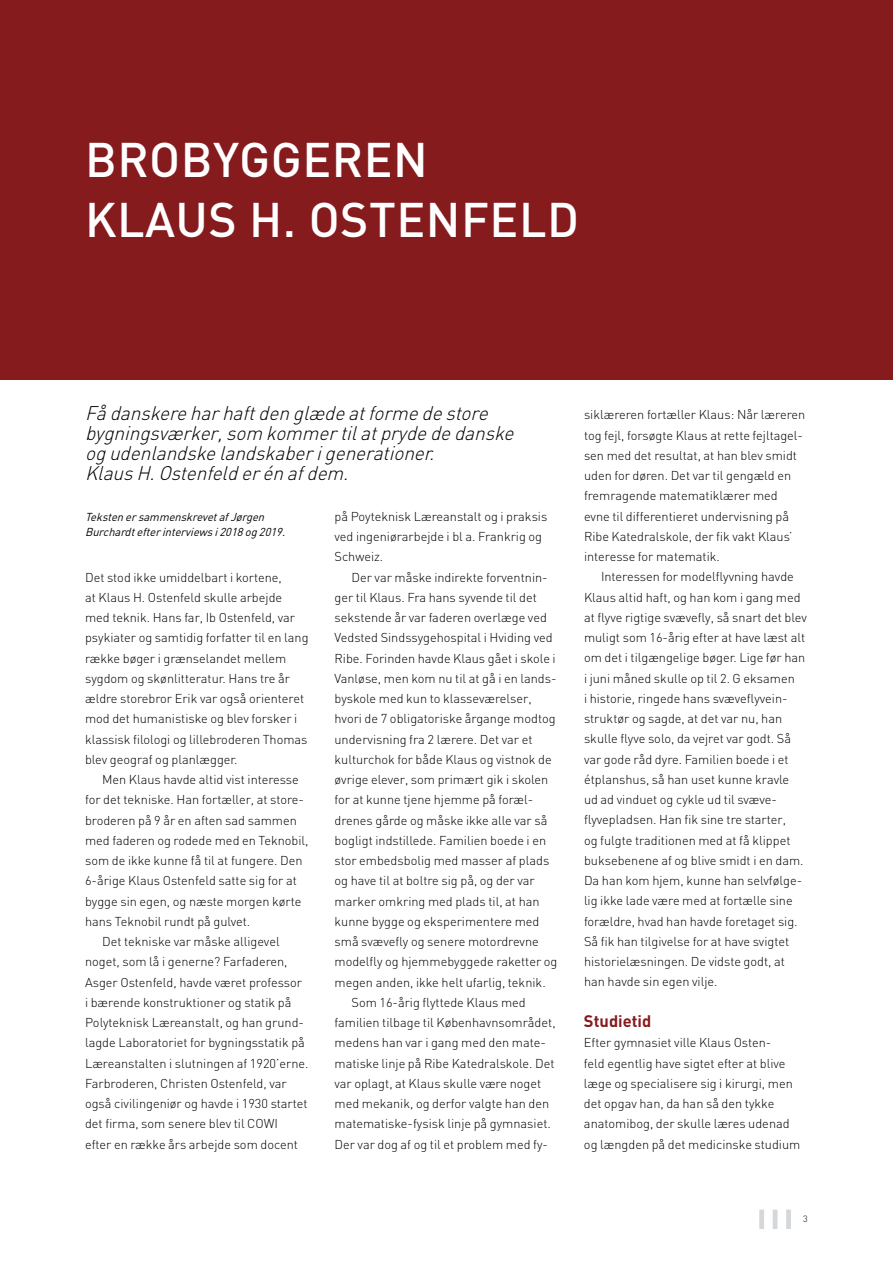
<style>
.page{position:relative;width:893px;height:1263px;background:#fff}
.page>*{position:absolute;margin:0;border:0;box-sizing:border-box;transform-origin:0 0}
.t1{font:500 48px/60.8px "DIN";letter-spacing:.01em;color:#fff}
.t2{font:italic 300 19.5px/20.2px "DIN";color:#000}
.t3{font:700 16.5px "DIN";color:#861b1e}
.t4{font:300 12.75px/20.2px "DIN";color:#000}
.t5{font:italic 11.4px/15px "DIN";color:#000}
.t6{font:300 9px "DIN";color:#000}
</style>
<div class="page">
<div style="left:759px;top:1209px;width:5px;height:20px;background:#d5d8da"></div>
<div style="left:786px;top:1209px;width:5px;height:20px;background:#d5d8da"></div>
<hr style="left:773px;top:1209px;width:4px;height:20px;background:#d5d8da">
<div style="left:0;top:0;width:893px;height:379px;background:#861b1e"></div>
<h1 class="t1" style="left:85px;top:131px;width:495px">BROBYGGEREN<br>KLAUS H. OSTENFELD</h1>
<h2 class="t2" style="left:85px;top:402px;width:436px">Fådanskereharhaftdenglædeatformedestore bygningsværker,som kommertilatprydededanske ogudenlandskelandskaberigenerationer.<br>KlausH.Ostenfelderénafdem.</h2>
<p class="t5" style="left:85px;top:510px;width:204px">Teksten ersammenskrevetafJørgen<br>Burchardtefterinterviews i2018 og 2019.</p>
<p class="t4" style="left:85px;top:567px;width:225px">Det stod ikke umiddelbart i kortene,<br>at Klaus H. Ostenfeld skulle arbejde med teknik. Hans far, Ib Ostenfeld, var psykiater og samtidig forfatter til en lang række bøger i grænselandet mellem sygdom og skønlitteratur. Hans tre år ældre storebror Erik var også orienteret mod det humanistiske og blev forsker i klassisk filologi og lillebroderen Thomas blev geograf og planlægger.</p>
<p class="t4" style="left:102px;top:769px;width:198px">Men Klaus havde altid vist interesse</p>
<p class="t4" style="left:85px;top:789px;width:220px">for det tekniske. Han fortæller, at store-</p>
<p class="t4" style="left:85px;top:810px;width:213px">broderen på 9 år en aften sad sammen</p>
<p class="t4" style="left:85px;top:830px;width:225px">med faderen og rodede med en Teknobil,</p>
<p class="t4" style="left:85px;top:850px;width:219px">som de ikke kunne få til at fungere. Den</p>
<p class="t4" style="left:85px;top:870px;width:213px">6-årige Klaus Ostenfeld satte sig for at</p>
<p class="t4" style="left:85px;top:891px;width:218px">bygge sin egen, og næste morgen kørte</p>
<p class="t4" style="left:85px;top:911px;width:167px">hans Teknobil rundt på gulvet.</p>
<p class="t4" style="left:102px;top:931px;width:179px">Det tekniske var måske alligevel</p>
<p class="t4" style="left:85px;top:951px;width:204px">noget, som lå i generne? Farfaderen,</p>
<p class="t4" style="left:85px;top:972px;width:218px">Asger Ostenfeld, havde været professor</p>
<p class="t4" style="left:85px;top:992px;width:208px">i bærende konstruktioner og statik på</p>
<p class="t4" style="left:85px;top:1012px;width:220px">Polyteknisk Læreanstalt, og han grund-</p>
<p class="t4" style="left:85px;top:1032px;width:221px">lagde Laboratoriet for bygningsstatik på</p>
<p class="t4" style="left:85px;top:1053px;width:225px">Læreanstalten i slutningen af 1920’erne.</p>
<p class="t4" style="left:85px;top:1073px;width:203px">Farbroderen, Christen Ostenfeld, var</p>
<p class="t4" style="left:85px;top:1093px;width:224px">også civilingeniør og havde i 1930 startet</p>
<p class="t4" style="left:85px;top:1113px;width:194px">det firma, som senere blev til COWI</p>
<p class="t4" style="left:85px;top:1134px;width:215px">efter en række års arbejde som docent</p>
<p class="t4" style="left:334px;top:506px;width:214px">på Poyteknisk Læreanstalt og i praksis ved ingeniørarbejde i bl a. Frankrig og<br>Schweiz.</p>
<p class="t4" style="left:352px;top:567px;width:198px">Der var måske indirekte forventnin-</p>
<p class="t4" style="left:334px;top:587px;width:204px">ger til Klaus. Fra hans syvende til det</p>
<p class="t4" style="left:334px;top:607px;width:214px">sekstende år var faderen overlæge ved</p>
<p class="t4" style="left:334px;top:627px;width:220px">Vedsted Sindssygehospital i Hviding ved</p>
<p class="t4" style="left:334px;top:648px;width:223px">Ribe. Forinden havde Klaus gået i skole i</p>
<p class="t4" style="left:334px;top:668px;width:224px">Vanløse, men kom nu til at gå i en lands-</p>
<p class="t4" style="left:334px;top:688px;width:199px">byskole med kun to klasseværelser,</p>
<p class="t4" style="left:334px;top:708px;width:223px">hvori de 7 obligatoriske årgange modtog</p>
<p class="t4" style="left:334px;top:729px;width:200px">undervisning fra 2 lærere. Det var et</p>
<p class="t4" style="left:334px;top:749px;width:219px">kulturchok for både Klaus og vistnok de</p>
<p class="t4" style="left:334px;top:769px;width:215px">øvrige elever, som primært gik i skolen</p>
<p class="t4" style="left:334px;top:789px;width:200px">for at kunne tjene hjemme på foræl-</p>
<p class="t4" style="left:334px;top:810px;width:214px">drenes gårde og måske ikke alle var så</p>
<p class="t4" style="left:334px;top:830px;width:213px">bogligt indstillede. Familien boede i en</p>
<p class="t4" style="left:334px;top:850px;width:216px">stor embedsbolig med masser af plads</p>
<p class="t4" style="left:334px;top:870px;width:202px">og have til at boltre sig på, og der var</p>
<p class="t4" style="left:334px;top:891px;width:207px">marker omkring med plads til, at han</p>
<p class="t4" style="left:334px;top:911px;width:207px">kunne bygge og eksperimentere med</p>
<p class="t4" style="left:334px;top:931px;width:206px">små svævefly og senere motordrevne</p>
<p class="t4" style="left:334px;top:951px;width:224px">modelfly og hjemmebyggede raketter og</p>
<p class="t4" style="left:334px;top:972px;width:213px">megen anden, ikke helt ufarlig, teknik.</p>
<p class="t4" style="left:352px;top:992px;width:176px">Som 16-årig flyttede Klaus med</p>
<p class="t4" style="left:334px;top:1012px;width:223px">familien tilbage til Københavnsområdet,</p>
<p class="t4" style="left:334px;top:1032px;width:213px">medens han var i gang med den mate-</p>
<p class="t4" style="left:334px;top:1053px;width:221px">matiske linje på Ribe Katedralskole. Det</p>
<p class="t4" style="left:334px;top:1073px;width:208px">var oplagt, at Klaus skulle være noget</p>
<p class="t4" style="left:334px;top:1093px;width:216px">med mekanik, og derfor valgte han den</p>
<p class="t4" style="left:334px;top:1113px;width:218px">matematiske-fysisk linje på gymnasiet.</p>
<p class="t4" style="left:334px;top:1134px;width:215px">Der var dog af og til et problem med fy-</p>
<p class="t4" style="left:584px;top:405px;width:223px">siklæreren fortæller Klaus: Når læreren tog fejl, forsøgte Klaus at rette fejltagel&shy;sen med det resultat, at han blev smidt uden for døren. Det var til gengæld en fremragende matematiklærer med evne til differentieret undervisning på Ribe Katedralskole, der fik vakt Klaus’ interesse for matematik.</p>
<p class="t4" style="left:584px;top:567px;width:224px;text-indent:17px">Interessen for modelflyvning havde Klaus altid haft, og han kom i gang med at flyve rigtige svævefly, så snart det blev muligt som 16-årig efter at have læst alt om det i tilgængelige bøger. Lige før han i juni måned skulle op til 2. G eksamen<br>i historie, ringede hans svæveflyvein&shy;struktør og sagde, at det var nu, han skulle flyve solo, da vejret var godt. Så var gode råd dyre. Familien boede i et étplanshus, så han uset kunne kravle<br>ud ad vinduet og cykle ud til svæve&shy;flyvepladsen. Han fik sine tre starter,<br>og fulgte traditionen med at få klippet buksebenene af og blive smidt i en dam.<br>Da han kom hjem, kunne han selvfølge&shy;lig ikke lade være med at fortælle sine forældre, hvad han havde foretaget sig.<br>Så fik han tilgivelse for at have svigtet historielæsningen. De vidste godt, at han havde sin egen vilje.</p>
<p class="t3" style="left:584px;top:1013px;width:69px">Studietid</p>
<p class="t4" style="left:584px;top:1032px;width:218px">Efter gymnasiet ville Klaus Osten-<br>feld egentlig have sigtet efter at blive læge og specialisere sig i kirurgi, men det opgav han, da han så den tykke anatomibog, der skulle læres udenad og længden på det medicinske studium</p>
<p class="t6" style="left:803px;top:1213px;width:6px">3</p>
</div>
